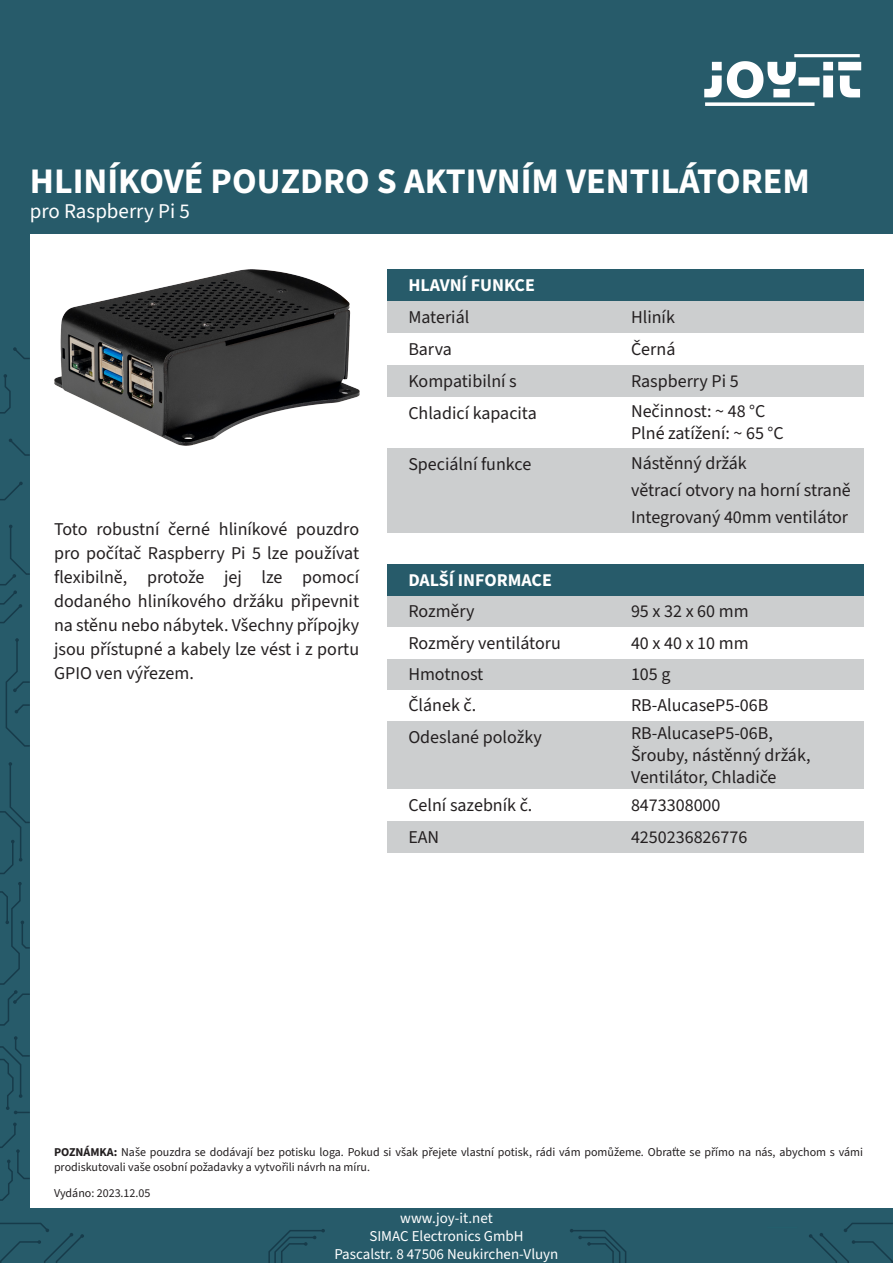
<style>
.page{position:relative;width:893px;height:1263px;background:#fff}
.page>*{position:absolute;margin:0;border:0;box-sizing:border-box;transform-origin:0 0}
.t1{font:700 36px "Source Sans 3";color:#fff}
.t2{font:21px "Source Sans 3";color:#fff}
.t3{font:18px/24px "Source Sans 3";color:#231f20;text-align:justify}
.t4{font:700 18px "Source Sans 3";color:#fff}
.t5{font:15px "Source Sans 3";color:#fff}
.t6{font:12px/15px "Source Sans 3";color:#231f20}
.s1{font-weight:700}
</style>
<div class="page">
<div style="left:387px;top:659px;width:476px;height:30px;background:#cccecf"></div>
<div style="left:387px;top:596px;width:476px;height:31px;background:#cccecf"></div>
<div style="left:387px;top:821px;width:476px;height:32px;background:#cccecf"></div>
<div style="left:387px;top:721px;width:476px;height:68px;background:#cccecf"></div>
<div style="left:387px;top:301px;width:476px;height:32px;background:#cccecf"></div>
<div style="left:387px;top:365px;width:476px;height:32px;background:#cccecf"></div>
<div style="left:387px;top:448px;width:476px;height:85px;background:#cccecf"></div>
<div style="left:0;top:0;width:893px;height:234px;background:#275b6a"></div>
<img style="left:704px;top:54px;width:158px;height:52px">
<div style="left:0;top:208px;width:30px;height:1055px;background:#275b6a"></div>
<div style="left:387px;top:269px;width:476px;height:32px;background:#275b6a"></div>
<div style="left:387px;top:564px;width:476px;height:32px;background:#275b6a"></div>
<svg style="left:0;top:1122px;width:30px;height:79px"></svg>
<svg style="left:0;top:1036px;width:30px;height:78px"></svg>
<svg style="left:0;top:882px;width:30px;height:144px"></svg>
<svg style="left:0;top:762px;width:30px;height:112px"></svg>
<svg style="left:5px;top:638px;width:25px;height:109px"></svg>
<svg style="left:0;top:525px;width:30px;height:99px"></svg>
<svg style="left:0;top:482px;width:23px;height:19px"></svg>
<svg style="left:9px;top:438px;width:21px;height:18px"></svg>
<svg style="left:0;top:374px;width:11px;height:40px"></svg>
<svg style="left:13px;top:347px;width:17px;height:12px"></svg>
<div style="left:0;top:1209px;width:893px;height:54px;background:#275b6a"></div>
<svg style="left:268px;top:1229px;width:57px;height:34px"></svg>
<svg style="left:570px;top:1229px;width:57px;height:34px"></svg>
<svg style="left:0;top:1223px;width:84px;height:40px"></svg>
<svg style="left:809px;top:1223px;width:84px;height:40px"></svg>
<img style="left:54px;top:269px;width:305px;height:177px">
<p class="t1" style="left:30px;top:157px;width:782px">HLINÍKOVÉ POUZDRO S AKTIVNÍM VENTILÁTOREM</p>
<p class="t2" style="left:30px;top:197px;width:162px">pro Raspberry Pi 5</p>
<p class="t4" style="left:408px;top:273px;width:128px">HLAVNÍ FUNKCE</p>
<p class="t3" style="left:408px;top:306px;width:63px">Materiál</p>
<p class="t3" style="left:408px;top:337px;width:45px">Barva</p>
<p class="t3" style="left:408px;top:369px;width:110px">Kompatibilní s</p>
<p class="t3" style="left:631px;top:306px;width:45px">Hliník</p>
<p class="t3" style="left:631px;top:337px;width:46px">Černá</p>
<p class="t3" style="left:631px;top:369px;width:109px">Raspberry Pi 5</p>
<p class="t3" style="left:54px;top:517px;width:307px">Toto robustní černé hliníkové pouzdro pro počítač Raspberry Pi 5 lze používat flexibilně, protože jej lze pomocí dodaného hliníkového držáku připevnit na stěnu nebo nábytek. Všechny přípojky jsou přístupné a kabely lze vést i z portu GPIO ven výřezem.</p>
<p class="t3" style="left:408px;top:401px;width:130px">Chladicí kapacita</p>
<p class="t3" style="left:631px;top:400px;width:136px">Nečinnost: ~ 48 °C</p>
<p class="t3" style="left:631px;top:422px;width:154px">Plné zatížení: ~ 65 °C</p>
<p class="t3" style="left:408px;top:452px;width:124px">Speciální funkce</p>
<p class="t3" style="left:631px;top:452px;width:117px">Nástěnný držák</p>
<p class="t3" style="left:631px;top:479px;width:221px">větrací otvory na horní straně</p>
<p class="t3" style="left:631px;top:506px;width:219px">Integrovaný 40mm ventilátor</p>
<p class="t4" style="left:408px;top:568px;width:145px">DALŠÍ INFORMACE</p>
<p class="t3" style="left:408px;top:600px;width:68px">Rozměry</p>
<p class="t3" style="left:408px;top:631px;width:154px">Rozměry ventilátoru</p>
<p class="t3" style="left:408px;top:662px;width:77px">Hmotnost</p>
<p class="t3" style="left:631px;top:600px;width:119px">95 x 32 x 60 mm</p>
<p class="t3" style="left:631px;top:631px;width:119px">40 x 40 x 10 mm</p>
<p class="t3" style="left:631px;top:662px;width:41px">105 g</p>
<p class="t3" style="left:408px;top:694px;width:69px">Článek č.</p>
<p class="t3" style="left:631px;top:694px;width:139px">RB-AlucaseP5-06B</p>
<p class="t3" style="left:408px;top:726px;width:135px">Odeslané položky</p>
<p class="t3" style="left:631px;top:723px;width:181px;line-height:21.6px">RB-AlucaseP5-06B,<br>Šrouby, nástěnný držák,</p>
<p class="t3" style="left:631px;top:765px;width:147px">Ventilátor, Chladiče</p>
<p class="t3" style="left:408px;top:793px;width:126px">Celní sazebník č.</p>
<p class="t3" style="left:631px;top:793px;width:91px">8473308000</p>
<p class="t3" style="left:408px;top:825px;width:32px">EAN</p>
<p class="t3" style="left:631px;top:825px;width:118px">4250236826776</p>
<p class="t6" style="left:54px;top:1144px;width:811px"><span class="s1">POZNÁMKA:</span> Naše pouzdra se dodávají bez potisku loga. Pokud si však přejete vlastní potisk, rádi vám pomůžeme. Obraťte se přímo na nás, abychom s vámi prodiskutovali vaše osobní požadavky a vytvořili návrh na míru.</p>
<p class="t6" style="left:54px;top:1186px;width:98px">Vydáno: 2023.12.05</p>
<p class="t5" style="left:400px;top:1208px;width:94px">www.joy-it.net</p>
<p class="t5" style="left:369px;top:1226px;width:156px">SIMAC Electronics GmbH</p>
<p class="t5" style="left:334px;top:1244px;width:226px">Pascalstr. 8 47506 Neukirchen-Vluyn</p>
</div>
